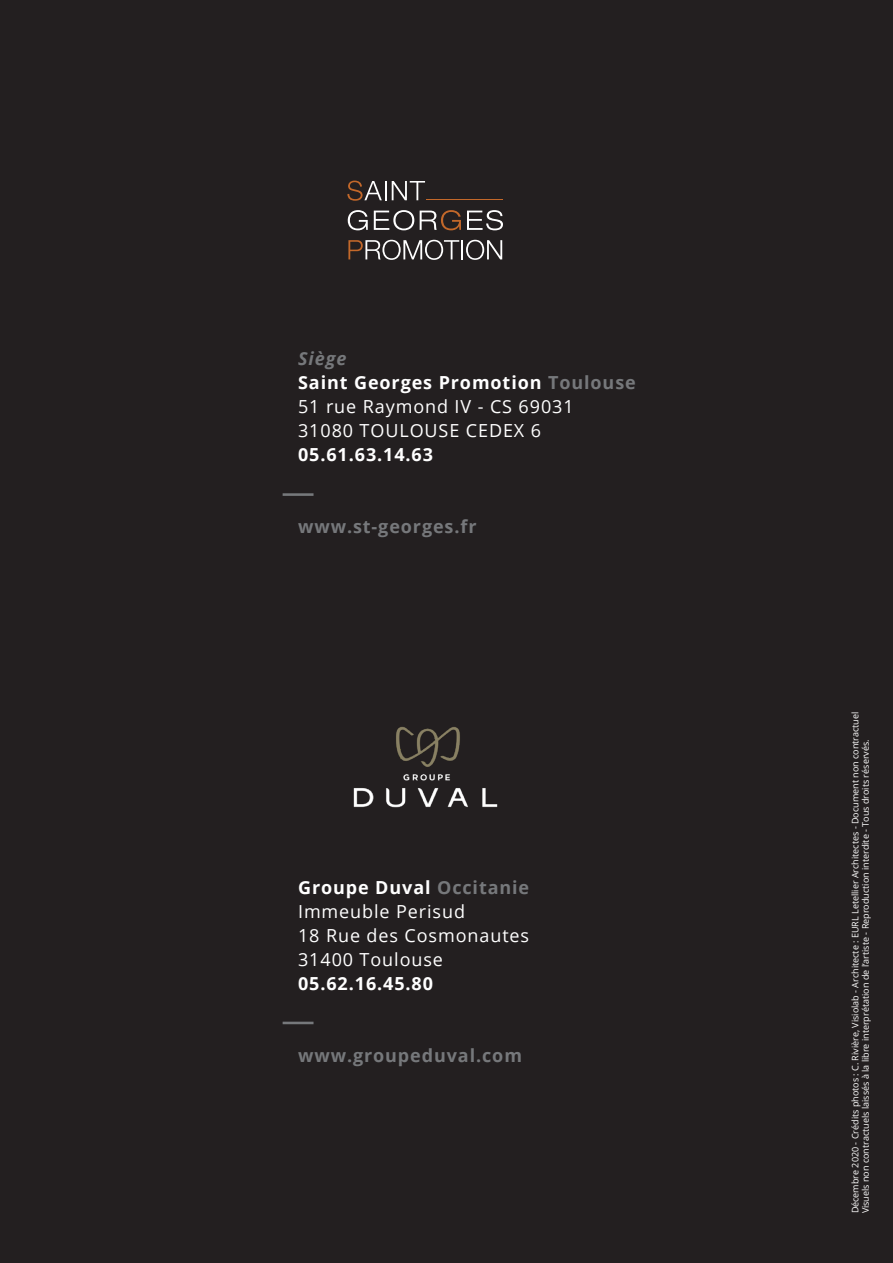
<style>
.page{position:relative;width:893px;height:1263px;background:#231f20}
.page>*{position:absolute;margin:0;border:0;box-sizing:border-box;transform-origin:0 0}
.t1{font:18px "Open Sans";letter-spacing:.05em;color:#fff}
.t2{font:700 18px "Open Sans";letter-spacing:.05em;color:#fff}
.t3{font:700 18px "Open Sans";letter-spacing:.05em;color:#76787b}
.t4{font:italic 700 18px "Open Sans";letter-spacing:.05em;color:#76787b}
.t5{font:9px "Open Sans";color:#fff}
.s1{color:#76787b}
</style>
<div class="page">
<hr style="left:283px;top:493px;width:31px;height:3px;background:#76787b">
<hr style="left:283px;top:1022px;width:31px;height:2px;background:#76787b">
<svg style="left:347px;top:181px;width:78px;height:20px"></svg>
<svg style="left:348px;top:210px;width:20px;height:20px"></svg>
<svg style="left:374px;top:210px;width:40px;height:20px"></svg>
<svg style="left:420px;top:210px;width:41px;height:20px"></svg>
<svg style="left:467px;top:210px;width:36px;height:20px"></svg>
<svg style="left:348px;top:240px;width:154px;height:20px"></svg>
<hr style="left:426px;top:199px;width:77px;height:1px;background:#c3682a">
<img style="left:353px;top:726px;width:145px;height:82px">
<p class="t4" style="left:298px;top:346px;width:50px">Siège</p>
<p class="t2" style="left:298px;top:370px;width:339px">Saint Georges Promotion <span class="s1">Toulouse</span></p>
<p class="t1" style="left:298px;top:394px;width:277px">51 rue Raymond IV - CS 69031</p>
<p class="t1" style="left:298px;top:418px;width:245px">31080 TOULOUSE CEDEX 6</p>
<p class="t2" style="left:298px;top:442px;width:136px">05.61.63.14.63</p>
<p class="t3" style="left:298px;top:514px;width:180px">www.st-georges.fr</p>
<p class="t2" style="left:298px;top:874px;width:233px">Groupe Duval <span class="s1">Occitanie</span></p>
<p class="t1" style="left:298px;top:899px;width:169px">Immeuble Perisud</p>
<p class="t1" style="left:298px;top:923px;width:233px">18 Rue des Cosmonautes</p>
<p class="t1" style="left:298px;top:947px;width:146px">31400 Toulouse</p>
<p class="t2" style="left:298px;top:970px;width:136px">05.62.16.45.80</p>
<p class="t3" style="left:298px;top:1042px;width:225px">www.groupeduval.com</p>
<p class="t5" style="left:849px;top:1213px;width:503px;rotate:-90deg">Décembre 2020 - Crédits photos : C. Rivière, Visiolab - Architecte : EURL Letellier Architectes - Document non contractuel</p>
<p class="t5" style="left:859px;top:1213px;width:475px;rotate:-90deg">Visuels non contractuels laissés à la libre interprétation de l’artiste - Reproduction interdite - Tous droits réservés.</p>
</div>
